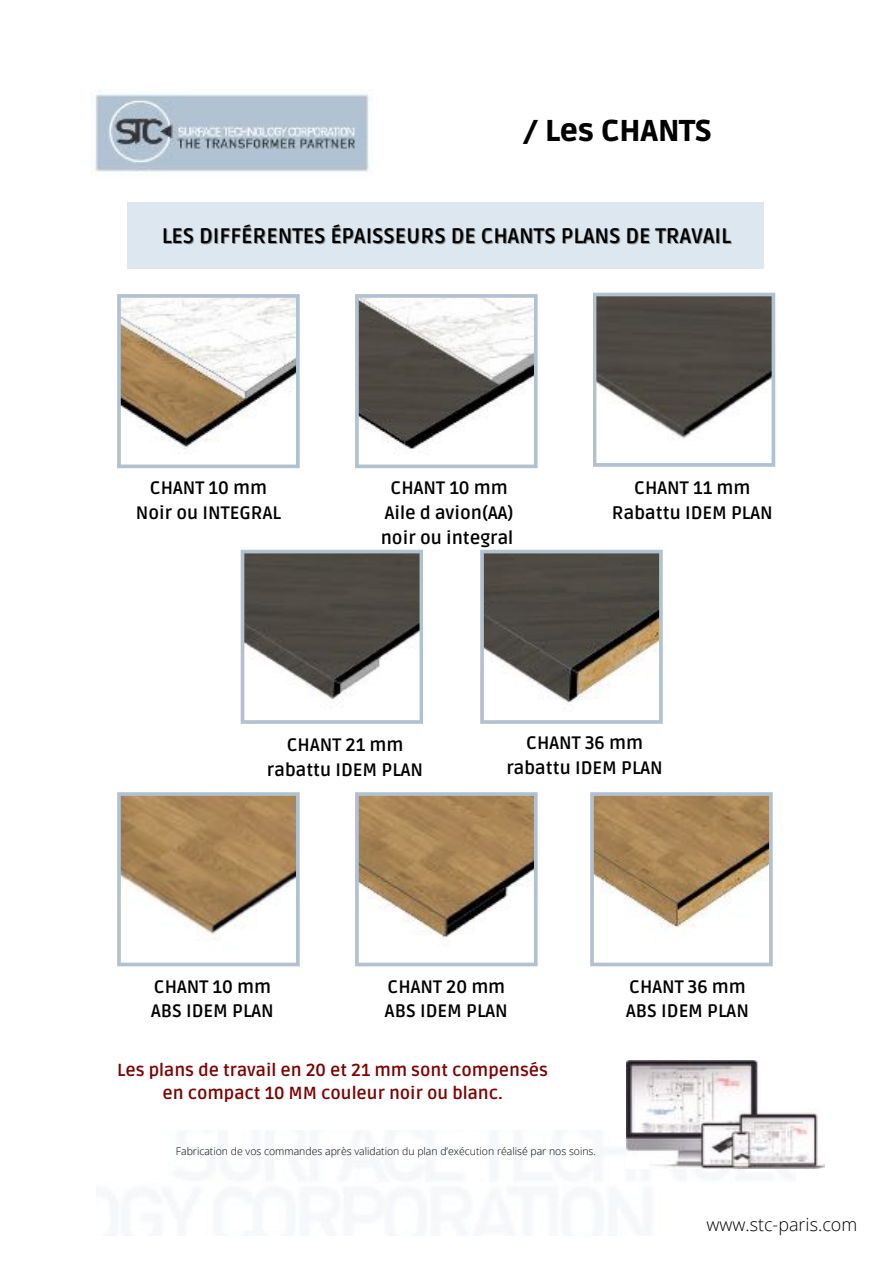
<style>
.page{position:relative;width:893px;height:1264px;background:#fff}
.page>*{position:absolute;margin:0;border:0;box-sizing:border-box;transform-origin:0 0}
.t1{font:900 30px "Ruda";color:#000}
.t2{font:700 21px "Ruda";color:#000}
.t3{font:700 18px/24.8px "Ruda";color:#000;text-align:center}
.t4{font:300 18px "Open Sans";color:#000}
.t5{font:700 17.4px/23.5px "Ruda";color:#7e0001;text-align:center}
.t6{font:300 10.5px "Open Sans";color:#000}
</style>
<div class="page">
<img style="left:92px;top:89px;width:277px;height:83px">
<img style="left:115px;top:1130px;width:680px;height:104px">
<img style="left:626px;top:1060px;width:198px;height:108px">
<div style="left:127px;top:202px;width:636px;height:66px;background:#dde7ef"></div>
<svg style="left:117px;top:294px;width:183px;height:174px"></svg>
<svg style="left:355px;top:294px;width:182px;height:174px"></svg>
<svg style="left:593px;top:293px;width:182px;height:174px"></svg>
<svg style="left:117px;top:792px;width:183px;height:174px"></svg>
<svg style="left:355px;top:792px;width:182px;height:174px"></svg>
<svg style="left:590px;top:792px;width:182px;height:174px"></svg>
<svg style="left:241px;top:549px;width:182px;height:174px"></svg>
<svg style="left:480px;top:549px;width:182px;height:174px"></svg>
<h1 class="t1" style="left:523px;top:113px;width:190px">/ Les CHANTS</h1>
<p class="t2" style="left:162px;top:223px;width:570px">LES DIFFÉRENTES ÉPAISSEURS DE CHANTS PLANS DE TRAVAIL</p>
<p class="t3" style="left:136px;top:476px;width:147px">CHANT 10 mm<br>Noir ou INTEGRAL</p>
<p class="t3" style="left:612px;top:476px;width:162px">CHANT 11 mm<br>Rabattu IDEM PLAN</p>
<p class="t3" style="left:381px;top:476px;width:134px">CHANT 10 mm<br>Aile d avion(AA) noir ou integral</p>
<p class="t3" style="left:267px;top:733px;width:158px">CHANT 21 mm rabattu IDEM PLAN</p>
<p class="t3" style="left:506px;top:731px;width:158px">CHANT 36 mm rabattu IDEM PLAN</p>
<p class="t3" style="left:151px;top:974px;width:124px;text-align:left">CHANT 10 mm<br>ABS IDEM PLAN</p>
<p class="t3" style="left:385px;top:974px;width:124px;text-align:left">CHANT 20 mm<br>ABS IDEM PLAN</p>
<p class="t3" style="left:626px;top:974px;width:124px;text-align:left">CHANT 36 mm<br>ABS IDEM PLAN</p>
<p class="t5" style="left:117px;top:1058px;width:432px">Les plans de travail en 20 et 21 mm sont compensés en compact 10 MM couleur noir ou blanc.</p>
<p class="t6" style="left:176px;top:1143px;width:421px">Fabrication de vos commandes après validation du plan d’exécution réalisé par nos soins.</p>
<p class="t4" style="left:706px;top:1212px;width:152px">www.stc-paris.com</p>
</div>
